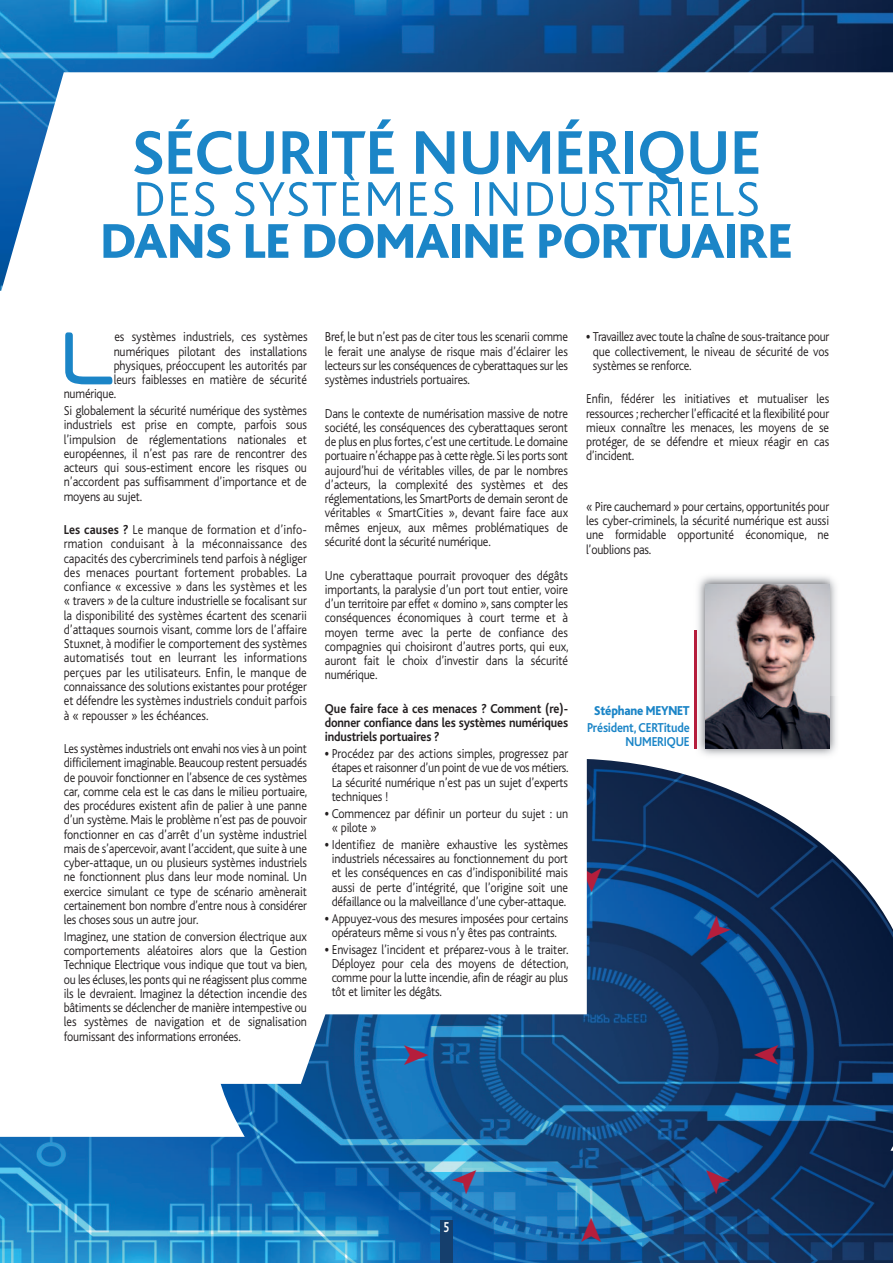
<style>
.page{position:relative;width:893px;height:1263px;background:#fff}
.page>*{position:absolute;margin:0;border:0;box-sizing:border-box;transform-origin:0 0}
.t1{font:87.45px "Neuropol";color:#1b85c7;scale:.8 1}
.t2{font:700 64.5px "Bliss";color:#1b85c7}
.t3{font:300 51px "Bliss";letter-spacing:.03em;color:#1b85c7}
.t4{font:800 51px "Bliss";color:#1b85c7}
.t5{font:700 15px "Bliss";color:#fff;scale:.7 1}
.t6{font:300 13.5px/14.2px "Bliss";letter-spacing:-.01em;color:#231f20;text-align:justify;scale:.9 1}
.t7{font:700 13.5px/14.2px "Bliss";letter-spacing:-.015em;color:#231f20;text-align:justify;scale:.9 1}
.t8{font:700 13.5px/14.2px "Bliss";letter-spacing:-.015em;color:#1b85c7;text-align:right;scale:.9 1}
.t9{font:800 13.5px "Bliss";letter-spacing:-.015em;color:#1b85c7;scale:.9 1}
.s1{font-weight:700}
.s2{font-weight:800}
</style>
<div class="page">
<img style="left:0;top:850px;width:893px;height:413px">
<div style="left:440px;top:1220px;width:13px;height:43px;background:#153f6d"></div>
<svg style="left:64px;top:759px;width:765px;height:325px"></svg>
<img style="left:0;top:0;width:893px;height:291px">
<img style="left:693px;top:576px;width:144px;height:185px">
<img style="left:706px;top:584px;width:123px;height:164px">
<hr style="left:695px;top:630px;width:2px;height:118px;background:#b51e3c">
<svg style="left:582px;top:868px;width:19px;height:24px"></svg>
<svg style="left:700px;top:916px;width:31px;height:31px"></svg>
<svg style="left:754px;top:1045px;width:24px;height:20px"></svg>
<svg style="left:699px;top:1163px;width:31px;height:31px"></svg>
<svg style="left:581px;top:1218px;width:20px;height:24px"></svg>
<svg style="left:452px;top:1163px;width:31px;height:31px"></svg>
<svg style="left:404px;top:1045px;width:24px;height:20px"></svg>
<svg style="left:452px;top:916px;width:31px;height:31px"></svg>
<h2 class="t2" style="left:132px;top:128px;width:630px">SÉCURITÉ NUMÉRIQUE</h2>
<h3 class="t3" style="left:133px;top:180px;width:628px">DES SYSTÈMES INDUSTRIELS</h3>
<h3 class="t4" style="left:101px;top:222px;width:693px">DANS LE DOMAINE PORTUAIRE</h3>
<h1 class="t1" style="left:64px;top:303px;width:65px">L</h1>
<p class="t6" style="left:114px;top:331px;width:216px">es systèmes industriels, ces systèmes</p>
<p class="t6" style="left:114px;top:345px;width:216px">numériques pilotant des installations</p>
<p class="t6" style="left:114px;top:359px;width:216px">physiques, préoccupent les autorités par</p>
<p class="t6" style="left:114px;top:374px;width:216px">leurs faiblesses en matière de sécurité</p>
<p class="t6" style="left:64px;top:388px;width:60px">numérique.</p>
<p class="t6" style="left:64px;top:405px;width:272px">Si globalement la sécurité numérique des systèmes industriels est prise en compte, parfois sous l’impulsion de réglementations nationales et européennes, il n’est pas rare de rencontrer des acteurs qui sous-estiment encore les risques ou n’accordent pas suffisamment d’importance et de moyens au sujet.</p>
<p class="t6" style="left:64px;top:524px;width:272px"><span class="s1">Les causes ?</span> Le manque de formation et d’info&shy;rmation conduisant à la méconnaissance des capacités des cybercriminels tend parfois à négliger des menaces pourtant fortement probables. La confiance « excessive » dans les systèmes et les « travers » de la culture industrielle se focalisant sur la disponibilité des systèmes écartent des scenarii d’attaques sournois visant, comme lors de l’affaire Stuxnet, à modifier le comportement des systèmes automatisés tout en leurrant les informations perçues par les utilisateurs. Enfin, le manque de connaissance des solutions existantes pour protéger et défendre les systèmes industriels conduit parfois à « repousser » les échéances.</p>
<p class="t6" style="left:64px;top:743px;width:272px">Les systèmes industriels ont envahi nos vies à un point difficilement imaginable. Beaucoup restent persuadés de pouvoir fonctionner en l’absence de ces systèmes car, comme cela est le cas dans le milieu portuaire, des procédures existent afin de palier à une panne d’un système. Mais le problème n’est pas de pouvoir fonctionner en cas d’arrêt d’un système industriel mais de s’apercevoir, avant l’accident, que suite à une cyber-attaque, un ou plusieurs systèmes industriels ne fonctionnent plus dans leur mode nominal. Un exercice simulant ce type de scénario amènerait certainement bon nombre d’entre nous à considérer les choses sous un autre jour.</p>
<p class="t6" style="left:64px;top:931px;width:272px">Imaginez, une station de conversion électrique aux comportements aléatoires alors que la Gestion Technique Electrique vous indique que tout va bien, ou les écluses, les ponts qui ne réagissent plus comme ils le devraient. Imaginez la détection incendie des bâtiments se déclencher de manière intempestive ou les systèmes de navigation et de signalisation fournissant des informations erronées.</p>
<p class="t6" style="left:325px;top:331px;width:272px">Bref, le but n’est pas de citer tous les scenarii comme le ferait une analyse de risque mais d’éclairer les lecteurs sur les conséquences de cyberattaques sur les systèmes industriels portuaires.</p>
<p class="t6" style="left:325px;top:407px;width:272px">Dans le contexte de numérisation massive de notre société, les conséquences des cyberattaques seront de plus en plus fortes, c’est une certitude. Le domaine portuaire n’échappe pas à cette règle. Si les ports sont aujourd’hui de véritables villes, de par le nombres d’acteurs, la complexité des systèmes et des réglementations, les SmartPorts de demain seront de véritables « SmartCities », devant faire face aux mêmes enjeux, aux mêmes problématiques de sécurité dont la sécurité numérique.</p>
<p class="t6" style="left:325px;top:569px;width:272px">Une cyberattaque pourrait provoquer des dégâts importants, la paralysie d’un port tout entier, voire d’un territoire par effet « domino », sans compter les conséquences économiques à court terme et à moyen terme avec la perte de confiance des compagnies qui choisiront d’autres ports, qui eux, auront fait le choix d’investir dans la sécurité numérique.</p>
<p class="t7" style="left:325px;top:703px;width:272px">Que faire face à ces menaces ? Comment (re)- donner confiance dans les systèmes numériques industriels portuaires ?</p>
<p class="t6" style="left:332px;top:748px;width:265px;text-indent:-7px"><span class="s2">•</span> Procédez par des actions simples, progressez par étapes et raisonner d’un point de vue de vos métiers.<br>La sécurité numérique n’est pas un sujet d’experts techniques !</p>
<p class="t6" style="left:332px;top:807px;width:264px;text-indent:-7px"><span class="s2">•</span> Commencez par définir un porteur du sujet : un « pilote »</p>
<p class="t6" style="left:325px;top:838px;width:272px;text-align:center"><span class="s2">•</span> Identifiez de manière exhaustive les systèmes industriels nécessaires au fonctionnement du port et les conséquences en cas d’indisponibilité mais aussi de perte d’intégrité, que l’origine soit une défaillance ou la malveillance d’une cyber-attaque.</p>
<p class="t6" style="left:325px;top:912px;width:272px;text-align:center"><span class="s2">•</span> Appuyez-vous des mesures imposées pour certains opérateurs même si vous n’y êtes pas contraints.</p>
<p class="t6" style="left:332px;top:943px;width:265px;text-indent:-7px"><span class="s2">•</span> Envisagez l’incident et préparez-vous à le traiter.<br>Déployez pour cela des moyens de détection, comme pour la lutte incendie, afin de réagir au plus tôt et limiter les dégâts.</p>
<p class="t6" style="left:593px;top:331px;width:264px;text-indent:-7px"><span class="s2">•</span> Travaillez avec toute la chaîne de sous-traitance pour que collectivement, le niveau de sécurité de vos systèmes se renforce.</p>
<p class="t6" style="left:586px;top:393px;width:272px">Enfin, fédérer les initiatives et mutualiser les ressources ; rechercher l’efficacité et la flexibilité pour mieux connaître les menaces, les moyens de se protéger, de se défendre et mieux réagir en cas d’incident.</p>
<p class="t6" style="left:586px;top:500px;width:272px">« Pire cauchemard » pour certains, opportunités pour les cyber-criminels, la sécurité numérique est aussi une formidable opportunité économique, ne l’oublions pas.</p>
<p class="t9" style="left:594px;top:706px;width:107px">Stéphane MEYNET</p>
<p class="t8" style="left:587px;top:722px;width:116px">Président, CERTitude<br>NUMERIQUE</p>
<p class="t5" style="left:444px;top:1222px;width:10px">5</p>
</div>
